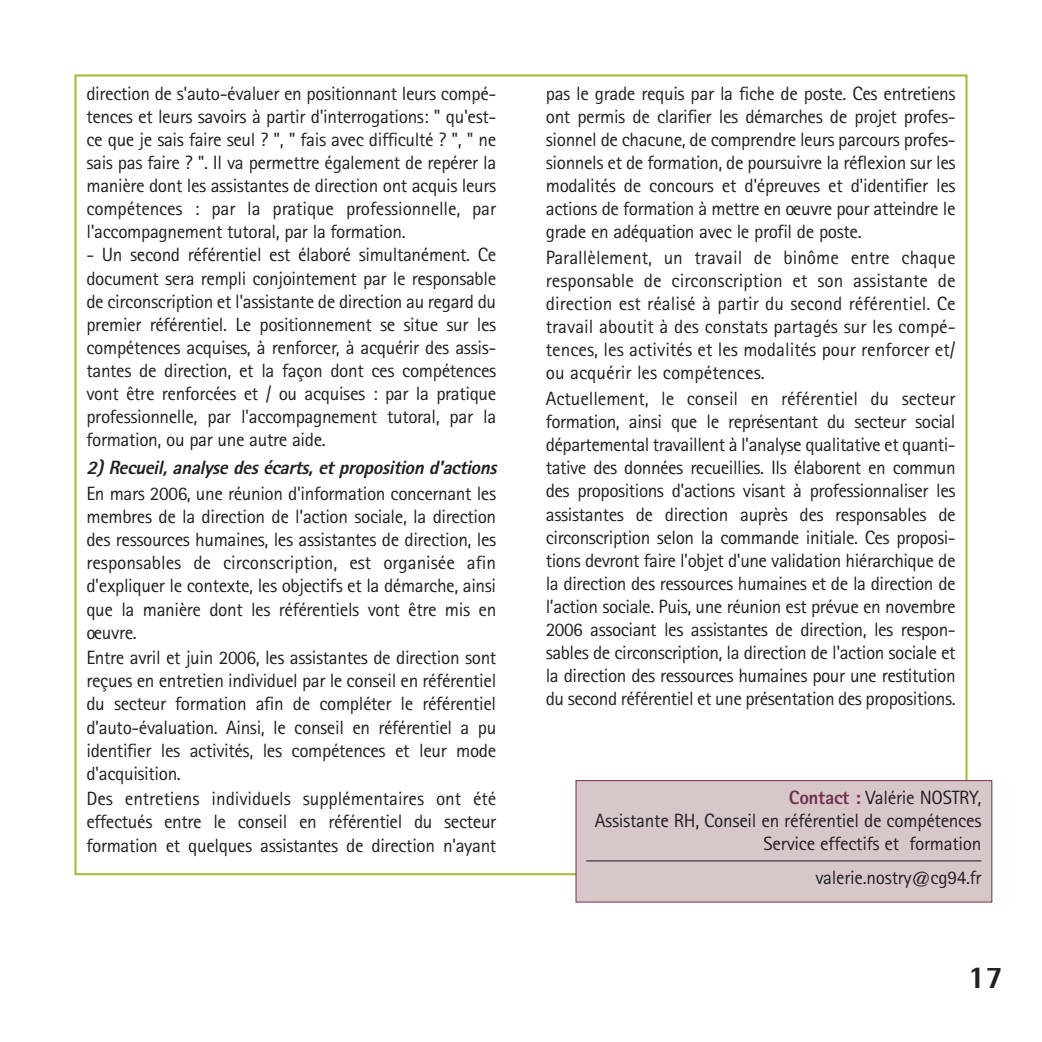
<style>
.page{position:relative;width:1042px;height:1042px;background:#fff}
.page>*{position:absolute;margin:0;border:0;box-sizing:border-box;transform-origin:0 0}
.t1{font:800 31.5px "Rotis Semi Sans";color:#231f20}
.t2{font:19.25px/23.1px "Rotis Sans Serif";letter-spacing:-.02em;color:#231f20;text-align:justify}
.t3{font:italic 800 19.25px "Rotis Sans Serif";color:#231f20}
.s1{font-weight:800;color:#723150}
</style>
<div class="page">
<div style="left:576px;top:780px;width:416px;height:122px;background:#d8c7c8"></div>
<hr style="left:586px;top:860px;width:395px;height:1px;background:#231f20">
<div style="left:575px;top:780px;width:417px;height:122px;border:1px solid #723150"></div>
<p class="t2" style="left:86px;top:84px;width:411px">direction de s'auto-évaluer en positionnant leurs compé&shy;tences et leurs savoirs à partir d'interrogations: " qu'est&shy;ce que je sais faire seul ? ", " fais avec difficulté ? ", " ne sais pas faire ? ". Il va permettre également de repérer la manière dont les assistantes de direction ont acquis leurs compétences : par la pratique professionnelle, par l'accompagnement tutoral, par la formation.</p>
<p class="t2" style="left:86px;top:245px;width:411px">- Un second référentiel est élaboré simultanément. Ce document sera rempli conjointement par le responsable de circonscription et l'assistante de direction au regard du premier référentiel. Le positionnement se situe sur les compétences acquises, à renforcer, à acquérir des assis&shy;tantes de direction, et la façon dont ces compétences vont être renforcées et / ou acquises : par la pratique professionnelle, par l'accompagnement tutoral, par la formation, ou par une autre aide.</p>
<p class="t3" style="left:86px;top:461px;width:415px">2) Recueil, analyse des écarts, et proposition d'actions</p>
<p class="t2" style="left:86px;top:484px;width:411px">En mars 2006, une réunion d'information concernant les membres de la direction de l’action sociale, la direction des ressources humaines, les assistantes de direction, les responsables de circonscription, est organisée afin d'expliquer le contexte, les objectifs et la démarche, ainsi que la manière dont les référentiels vont être mis en oeuvre.</p>
<p class="t2" style="left:86px;top:648px;width:411px">Entre avril et juin 2006, les assistantes de direction sont reçues en entretien individuel par le conseil en référentiel du secteur formation afin de compléter le référentiel d'auto-évaluation. Ainsi, le conseil en référentiel a pu identifier les activités, les compétences et leur mode d'acquisition.</p>
<p class="t2" style="left:86px;top:789px;width:411px">Des entretiens individuels supplémentaires ont été effectués entre le conseil en référentiel du secteur formation et quelques assistantes de direction n'ayant</p>
<p class="t2" style="left:546px;top:84px;width:411px">pas le grade requis par la fiche de poste. Ces entretiens ont permis de clarifier les démarches de projet profes&shy;sionnel de chacune, de comprendre leurs parcours profes&shy;sionnels et de formation, de poursuivre la réflexion sur les modalités de concours et d'épreuves et d'identifier les actions de formation à mettre en oeuvre pour atteindre le grade en adéquation avec le profil de poste.</p>
<p class="t2" style="left:546px;top:248px;width:411px">Parallèlement, un travail de binôme entre chaque responsable de circonscription et son assistante de direction est réalisé à partir du second référentiel. Ce travail aboutit à des constats partagés sur les compé&shy;tences, les activités et les modalités pour renforcer et/ ou acquérir les compétences.</p>
<p class="t2" style="left:546px;top:389px;width:411px">Actuellement, le conseil en référentiel du secteur formation, ainsi que le représentant du secteur social départemental travaillent à l'analyse qualitative et quanti&shy;tative des données recueillies. Ils élaborent en commun des propositions d'actions visant à professionnaliser les assistantes de direction auprès des responsables de circonscription selon la commande initiale. Ces proposi&shy;tions devront faire l'objet d'une validation hiérarchique de la direction des ressources humaines et de la direction de l’action sociale. Puis, une réunion est prévue en novembre 2006 associant les assistantes de direction, les respon&shy;sables de circonscription, la direction de l'action sociale et la direction des ressources humaines pour une restitution du second référentiel et une présentation des propositions.</p>
<p class="t2" style="left:595px;top:788px;width:388px;text-align:right"><span class="s1">Contact :</span> Valérie NOSTRY,<br>Assistante RH, Conseil en référentiel de compétences<br>Service effectifs et formation</p>
<p class="t2" style="left:815px;top:867px;width:168px">valerie.nostry@cg94.fr</p>
<h1 class="t1" style="left:968px;top:966px;width:37px">17</h1>
</div>
